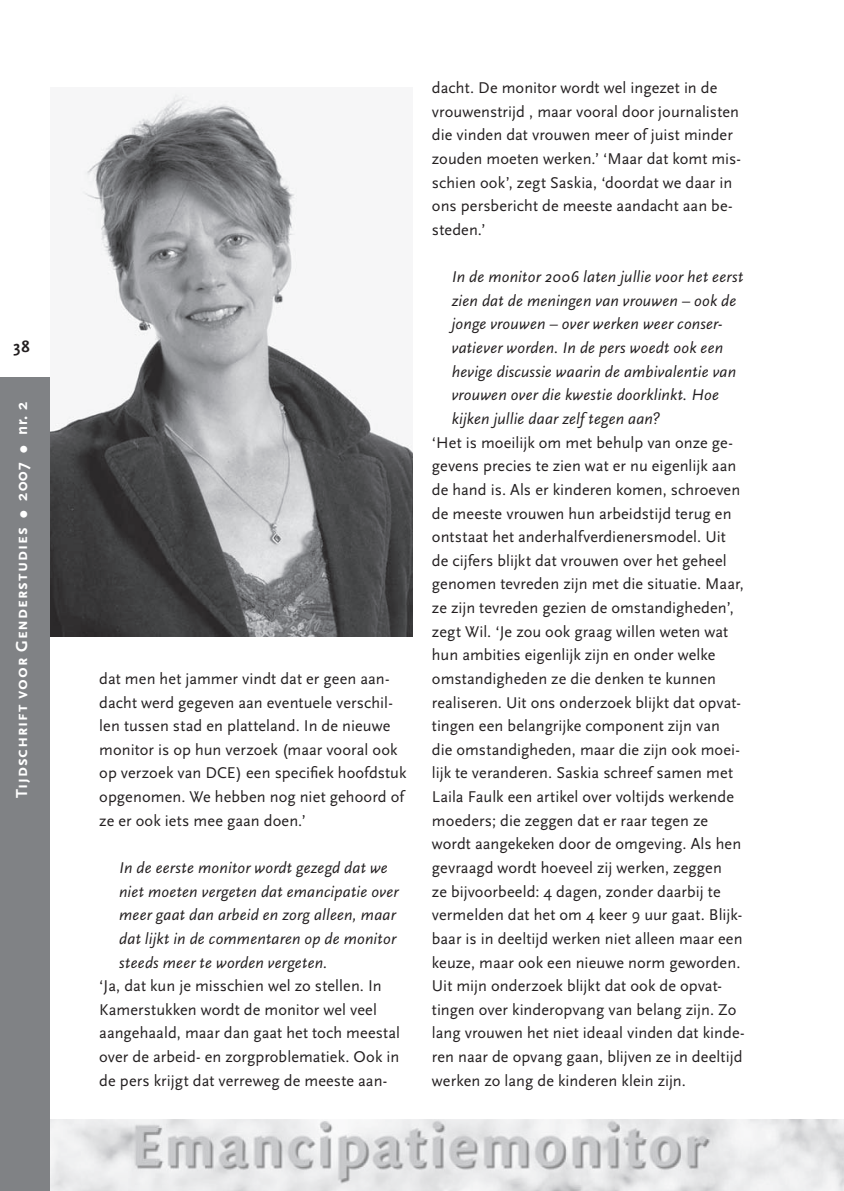
<style>
.page{position:relative;width:844px;height:1191px;background:#fff}
.page>*{position:absolute;margin:0;border:0;box-sizing:border-box;transform-origin:0 0}
.t1{font:700 16.62px "Scala Sans Caps";letter-spacing:.05em;color:#fff}
.t2{font:700 16.62px "Scala Sans";color:#231f20}
.t3{font:16.28px/23.6px "Scala Sans";letter-spacing:.005em;color:#231f20}
.t4{font:italic 16.28px/23.6px "Scala Sans";letter-spacing:.01em;color:#231f20}
.s1{font-family:"Scala Sans"}
</style>
<div class="page">
<img style="left:50px;top:1119px;width:794px;height:72px">
<div style="left:0;top:377px;width:50px;height:814px;background:#808285"></div>
<img style="left:50px;top:92px;width:362px;height:544px">
<p class="t2" style="left:13px;top:337px;width:18px">38</p>
<p class="t1" style="left:12px;top:797px;width:397px;rotate:-90deg">Tijdschrift voor Genderstudies ● <span class="s1">2007</span> ● <span class="s1">nr. 2</span></p>
<p class="t3" style="left:99px;top:667px;width:308px">dat men het jammer vindt dat er geen aan&shy;dacht werd gegeven aan eventuele verschil&shy;len tussen stad en platteland. In de nieuwe monitor is op hun verzoek (maar vooral ook op verzoek van DCE) een specifiek hoofdstuk opgenomen. We hebben nog niet gehoord of ze er ook iets mee gaan doen.’</p>
<p class="t4" style="left:119px;top:856px;width:281px">In de eerste monitor wordt gezegd dat we niet moeten vergeten dat emancipatie over meer gaat dan arbeid en zorg alleen, maar dat lijkt in de commentaren op de monitor steeds meer te worden vergeten.</p>
<p class="t3" style="left:99px;top:974px;width:302px">‘Ja, dat kun je misschien wel zo stellen. In Kamerstukken wordt de monitor wel veel aangehaald, maar dan gaat het toch meestal over de arbeid- en zorgproblematiek. Ook in de pers krijgt dat verreweg de meeste aan-</p>
<p class="t3" style="left:432px;top:76px;width:310px">dacht. De monitor wordt wel ingezet in de vrouwenstrijd , maar vooral door journalisten die vinden dat vrouwen meer of juist minder zouden moeten werken.’ ‘Maar dat komt mis&shy;schien ook’, zegt Saskia, ‘doordat we daar in ons persbericht de meeste aandacht aan be&shy;steden.’</p>
<p class="t4" style="left:451px;top:265px;width:293px">In de monitor 2006 laten jullie voor het eerst zien dat de meningen van vrouwen – ook de jonge vrouwen – over werken weer conser&shy;vatiever worden. In de pers woedt ook een hevige discussie waarin de ambivalentie van vrouwen over die kwestie doorklinkt. Hoe kijken jullie daar zelf tegen aan?</p>
<p class="t3" style="left:432px;top:431px;width:314px">‘Het is moeilijk om met behulp van onze ge&shy;gevens precies te zien wat er nu eigenlijk aan de hand is. Als er kinderen komen, schroeven de meeste vrouwen hun arbeidstijd terug en ontstaat het anderhalfverdienersmodel. Uit de cijfers blijkt dat vrouwen over het geheel genomen tevreden zijn met die situatie. Maar, ze zijn tevreden gezien de omstandigheden’, zegt Wil. ‘Je zou ook graag willen weten wat hun ambities eigenlijk zijn en onder welke omstandigheden ze die denken te kunnen realiseren. Uit ons onderzoek blijkt dat opvat&shy;tingen een belangrijke component zijn van<br>die omstandigheden, maar die zijn ook moei&shy;lijk te veranderen. Saskia schreef samen met Laila Faulk een artikel over voltijds werkende moeders; die zeggen dat er raar tegen ze wordt aangekeken door de omgeving. Als hen gevraagd wordt hoeveel zij werken, zeggen<br>ze bijvoorbeeld: 4 dagen, zonder daarbij te vermelden dat het om 4 keer 9 uur gaat. Blijk&shy;baar is in deeltijd werken niet alleen maar een keuze, maar ook een nieuwe norm geworden.<br>Uit mijn onderzoek blijkt dat ook de opvat&shy;tingen over kinderopvang van belang zijn. Zo lang vrouwen het niet ideaal vinden dat kinde&shy;ren naar de opvang gaan, blijven ze in deeltijd werken zo lang de kinderen klein zijn.</p>
</div>
